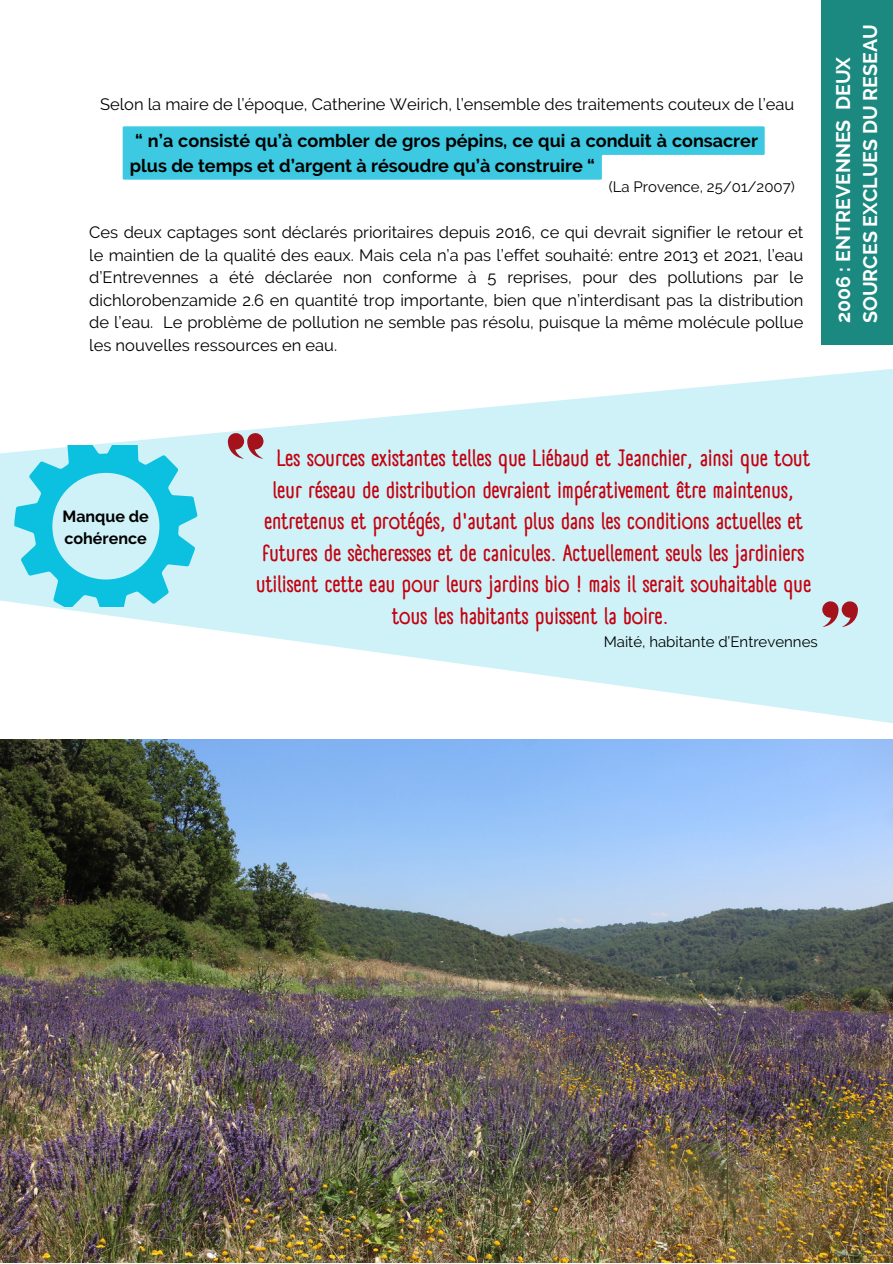
<style>
.page{position:relative;width:893px;height:1264px;background:#fff}
.page>*{position:absolute;margin:0;border:0;box-sizing:border-box;transform-origin:0 0}
.t1{font:700 22.95px "A Day Without Sun Text";color:#c4000e}
.t2{font:700 19.65px/27px "Raleway";color:#fff}
.t3{font:700 18px/24.8px "Raleway";color:#000}
.t4{font:16.5px/22.5px "Raleway";color:#000;text-align:justify}
.t5{font:700 16.05px/21.8px "Raleway";color:#000}
.t6{font:15px "Raleway";color:#000}
</style>
<div class="page">
<svg style="left:0;top:369px;width:892px;height:354px;fill:#cef2f8"></svg>
<svg style="left:14px;top:446px;width:183px;height:160px;background:#7edded"></svg>
<div style="left:821px;top:0;width:71px;height:345px;background:#1b897f"></div>
<svg style="left:228px;top:433px;width:35px;height:26px"></svg>
<svg style="left:821px;top:601px;width:36px;height:26px"></svg>
<img style="left:0;top:739px;width:892px;height:523px">
<svg style="left:123px;top:126px;width:641px;height:54px;background:#55cfe4"></svg>
<p class="t4" style="left:100px;top:93px;width:695px">Selon la maire de l’époque, Catherine Weirich, l’ensemble des traitements couteux de l’eau</p>
<p class="t3" style="left:130px;top:128px;width:629px">“ n’a consisté qu’à combler de gros pépins, ce qui a conduit à consacrer plus de temps et d’argent à résoudre qu’à construire “</p>
<p class="t6" style="left:608px;top:178px;width:187px">(La Provence, 25/01/2007)</p>
<p class="t4" style="left:89px;top:221px;width:715px">Ces deux captages sont déclarés prioritaires depuis 2016, ce qui devrait signifier le retour et le maintien de la qualité des eaux. Mais cela n’a pas l’effet souhaité: entre 2013 et 2021, l’eau d’Entrevennes a été déclarée non conforme à 5 reprises, pour des pollutions par le dichlorobenzamide 2.6 en quantité trop importante, bien que n’interdisant pas la distribution de l’eau. Le problème de pollution ne semble pas résolu, puisque la même molécule pollue les nouvelles ressources en eau.</p>
<p class="t2" style="left:829px;top:323px;width:300px;rotate:-90deg">2006 : ENTREVENNES DEUX<br>SOURCES EXCLUES DU RESEAU</p>
<p class="t5" style="left:62px;top:505px;width:88px">Manque de cohérence</p>
<p class="t1" style="left:277px;top:444px;width:535px">Les sources existantes telles que Liébaud et Jeanchier, ainsi que tout</p>
<p class="t1" style="left:273px;top:476px;width:523px">leur réseau de distribution devraient impérativement être maintenus,</p>
<p class="t1" style="left:264px;top:507px;width:540px">entretenus et protégés, d'autant plus dans les conditions actuelles et</p>
<p class="t1" style="left:263px;top:538px;width:543px">futures de sècheresses et de canicules. Actuellement seuls les jardiniers</p>
<p class="t1" style="left:256px;top:570px;width:557px">utilisent cette eau pour leurs jardins bio ! mais il serait souhaitable que</p>
<p class="t1" style="left:392px;top:601px;width:278px">tous les habitants puissent la boire.</p>
<p class="t6" style="left:603px;top:633px;width:215px">Maité, habitante d’Entrevennes</p>
</div>
